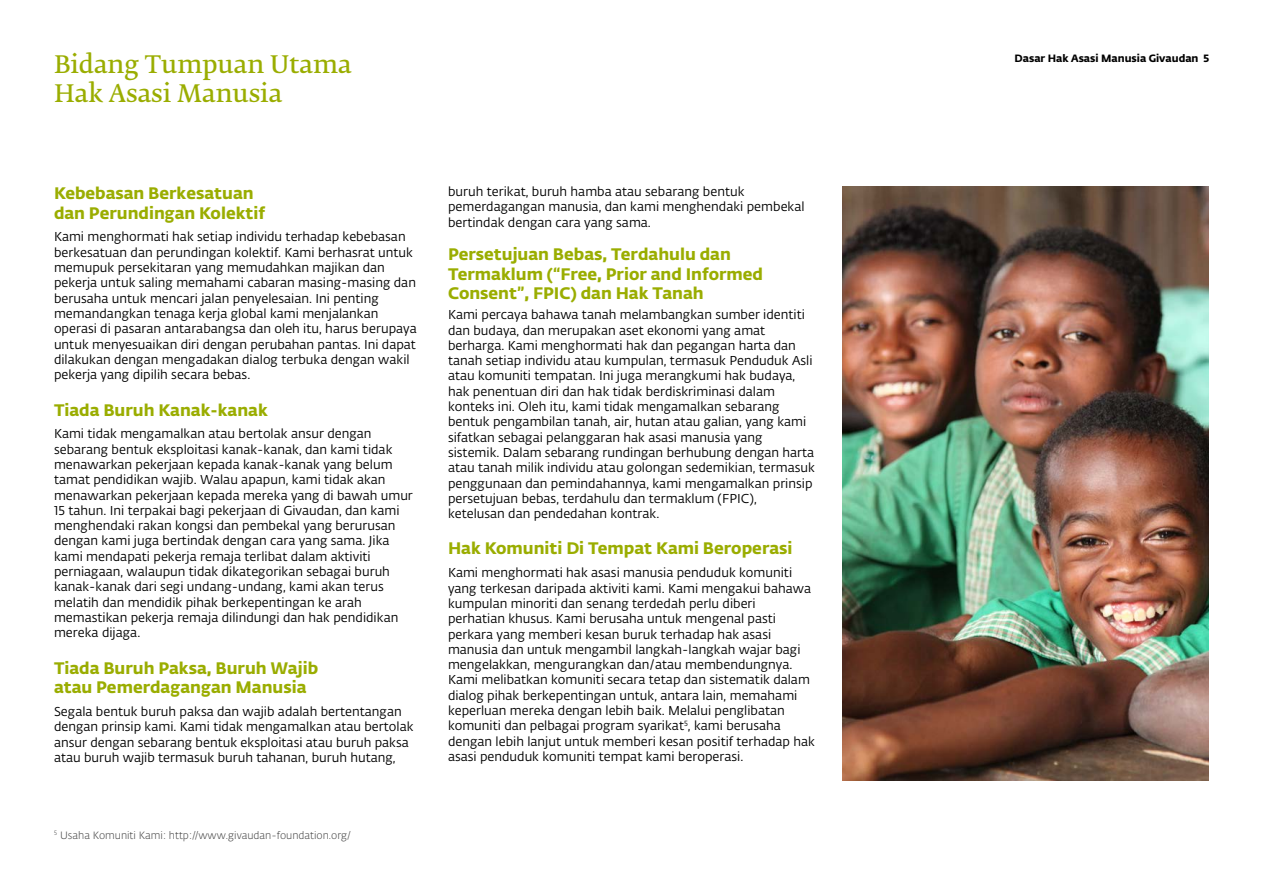
<style>
.page{position:relative;width:1263px;height:893px;background:#fff}
.page>*{position:absolute;margin:0;border:0;box-sizing:border-box;transform-origin:0 0}
.t1{font:24px/28.8px "Fedra Serif B Pro Demi";color:#9aad00}
._04_1_BodyText{font:16.5px/19.8px "Fedra Sans Alt Pro Bold LF";color:#9aad00}
._04_1_BodyText-2{font:12.75px/15.3px "Fedra Sans Alt Pro Book LF";color:#000}
._04_1_BodyText-3{font:10.5px "Fedra Sans Alt Pro Light LF";color:#404040}
._04_1_BodyText-4{font:10.5px "Fedra Sans Alt Pro Bold LF";color:#000}
</style>
<div class="page">
<img style="left:842px;top:186px;width:367px;height:594px">
<p class="t1" style="left:54px;top:50px;width:299px">Bidang Tumpuan Utama<br>Hak Asasi Manusia</p>
<p class="_04_1_BodyText" style="left:54px;top:182px;width:213px">Kebebasan Berkesatuan dan Perundingan Kolektif</p>
<p class="_04_1_BodyText-2" style="left:54px;top:229px;width:364px">Kami menghormati hak setiap individu terhadap kebebasan berkesatuan dan perundingan kolektif. Kami berhasrat untuk memupuk persekitaran yang memudahkan majikan dan pekerja untuk saling memahami cabaran masing-masing dan berusaha untuk mencari jalan penyelesaian. Ini penting memandangkan tenaga kerja global kami menjalankan operasi di pasaran antarabangsa dan oleh itu, harus berupaya untuk menyesuaikan diri dengan perubahan pantas. Ini dapat dilakukan dengan mengadakan dialog terbuka dengan wakil pekerja yang dipilih secara bebas.</p>
<p class="_04_1_BodyText" style="left:54px;top:398px;width:215px">Tiada Buruh Kanak-kanak</p>
<p class="_04_1_BodyText-2" style="left:54px;top:426px;width:360px">Kami tidak mengamalkan atau bertolak ansur dengan sebarang bentuk eksploitasi kanak-kanak, dan kami tidak menawarkan pekerjaan kepada kanak-kanak yang belum tamat pendidikan wajib. Walau apapun, kami tidak akan menawarkan pekerjaan kepada mereka yang di bawah umur 15 tahun. Ini terpakai bagi pekerjaan di Givaudan, dan kami menghendaki rakan kongsi dan pembekal yang berurusan dengan kami juga bertindak dengan cara yang sama. Jika kami mendapati pekerja remaja terlibat dalam aktiviti perniagaan, walaupun tidak dikategorikan sebagai buruh kanak-kanak dari segi undang-undang, kami akan terus melatih dan mendidik pihak berkepentingan ke arah memastikan pekerja remaja dilindungi dan hak pendidikan mereka dijaga.</p>
<p class="_04_1_BodyText" style="left:54px;top:656px;width:266px">Tiada Buruh Paksa, Buruh Wajib atau Pemerdagangan Manusia</p>
<p class="_04_1_BodyText-2" style="left:54px;top:704px;width:361px">Segala bentuk buruh paksa dan wajib adalah bertentangan dengan prinsip kami. Kami tidak mengamalkan atau bertolak ansur dengan sebarang bentuk eksploitasi atau buruh paksa atau buruh wajib termasuk buruh tahanan, buruh hutang,</p>
<p class="_04_1_BodyText-3" style="left:54px;top:828px;width:299px"><sup>5</sup> Usaha Komuniti Kami: http://www.givaudan-foundation.org/</p>
<p class="_04_1_BodyText-2" style="left:448px;top:183px;width:358px">buruh terikat, buruh hamba atau sebarang bentuk pemerdagangan manusia, dan kami menghendaki pembekal bertindak dengan cara yang sama.</p>
<p class="_04_1_BodyText" style="left:448px;top:243px;width:317px">Persetujuan Bebas, Terdahulu dan<br>Termaklum (“Free, Prior and Informed<br>Consent”, FPIC) dan Hak Tanah</p>
<p class="_04_1_BodyText-2" style="left:448px;top:307px;width:368px">Kami percaya bahawa tanah melambangkan sumber identiti dan budaya, dan merupakan aset ekonomi yang amat berharga. Kami menghormati hak dan pegangan harta dan tanah setiap individu atau kumpulan, termasuk Penduduk Asli atau komuniti tempatan. Ini juga merangkumi hak budaya, hak penentuan diri dan hak tidak berdiskriminasi dalam konteks ini. Oleh itu, kami tidak mengamalkan sebarang bentuk pengambilan tanah, air, hutan atau galian, yang kami sifatkan sebagai pelanggaran hak asasi manusia yang sistemik. Dalam sebarang rundingan berhubung dengan harta atau tanah milik individu atau golongan sedemikian, termasuk penggunaan dan pemindahannya, kami mengamalkan prinsip persetujuan bebas, terdahulu dan termaklum (FPIC), ketelusan dan pendedahan kontrak.</p>
<p class="_04_1_BodyText" style="left:448px;top:537px;width:346px">Hak Komuniti Di Tempat Kami Beroperasi</p>
<p class="_04_1_BodyText-2" style="left:448px;top:565px;width:368px">Kami menghormati hak asasi manusia penduduk komuniti yang terkesan daripada aktiviti kami. Kami mengakui bahawa kumpulan minoriti dan senang terdedah perlu diberi perhatian khusus. Kami berusaha untuk mengenal pasti perkara yang memberi kesan buruk terhadap hak asasi manusia dan untuk mengambil langkah-langkah wajar bagi mengelakkan, mengurangkan dan/atau membendungnya.<br>Kami melibatkan komuniti secara tetap dan sistematik dalam dialog pihak berkepentingan untuk, antara lain, memahami keperluan mereka dengan lebih baik. Melalui penglibatan komuniti dan pelbagai program syarikat<sup>5</sup>, kami berusaha dengan lebih lanjut untuk memberi kesan positif terhadap hak asasi penduduk komuniti tempat kami beroperasi.</p>
<p class="_04_1_BodyText-4" style="left:1014px;top:50px;width:196px">Dasar Hak Asasi Manusia Givaudan 5</p>
</div>
